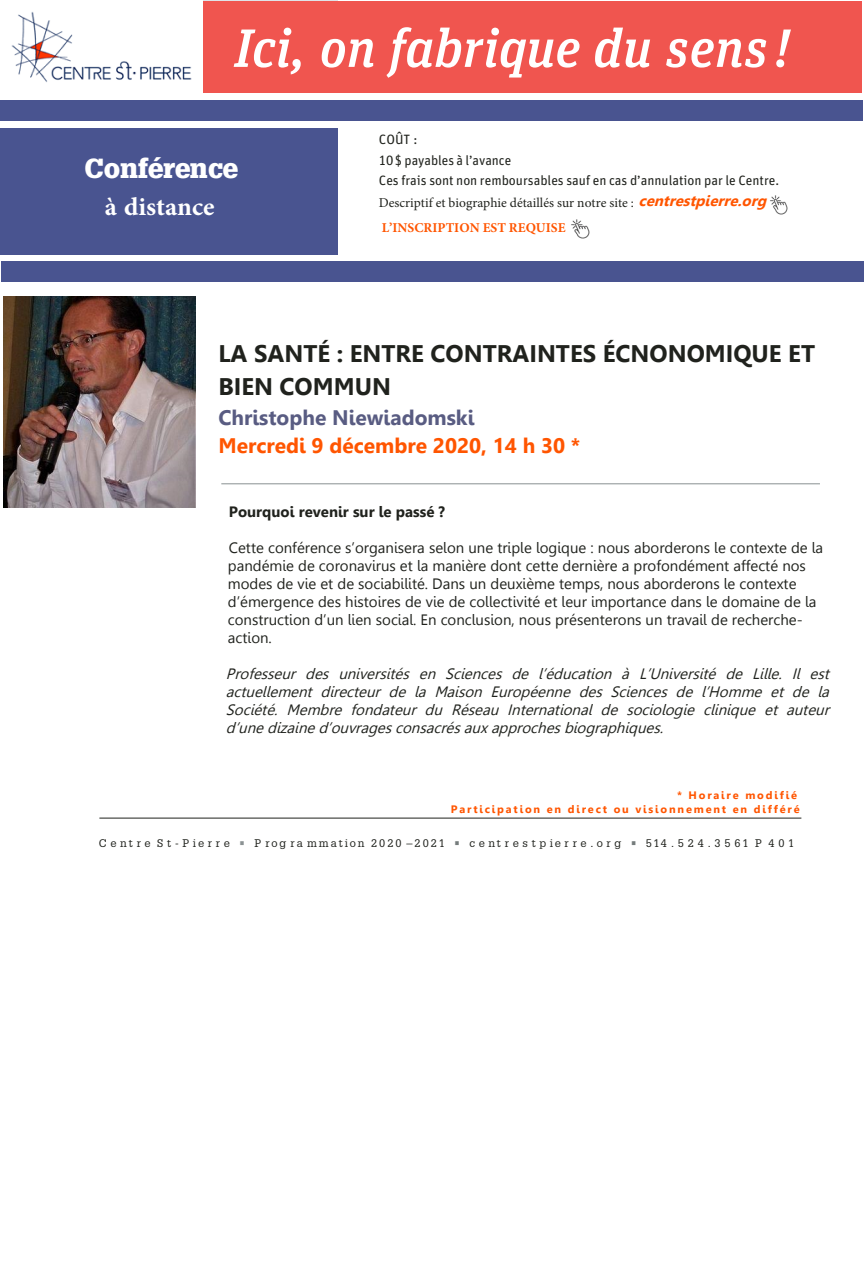
<style>
.page{position:relative;width:864px;height:1269px;background:#fff}
.page>*{position:absolute;margin:0;border:0;box-sizing:border-box;transform-origin:0 0}
.t1{font:italic 500 54px "FF Unit Slab Pro";letter-spacing:-.01em;color:#fff}
.t2{font:700 36px "Adobe Arabic";color:#fff}
.t3{font:900 27px "Glypha LT Std";letter-spacing:-.005em;color:#fff}
.t4{font:700 24px/32.7px "Leelawadee";color:#20221d}
.t5{font:700 21px "Leelawadee";color:#f50}
.t6{font:700 21px "Leelawadee";color:#595c82}
.t7{font:15px/18px "Leelawadee";color:#20221d}
.t8{font:italic 15px/18px "Leelawadee";color:#20221d;text-align:justify}
.t9{font:700 15px "Leelawadee";color:#20221d}
.t10{font:13.5px/20.1px "FF Unit Pro";color:#20221d}
.t11{font:13.5px/24.3px "Minion Pro";color:#20221d}
.t12{font:10.8px "Glypha LT Std";letter-spacing:.32em;color:#20221d}
.t13{font:700 10.8px/13.2px "Leelawadee";letter-spacing:.165em;color:#f50;text-align:right}
.s1{font-family:"Leelawadee";font-weight:700;font-style:italic;font-size:15px;color:#f50}
.s2{font-weight:700;color:#f50}
.s3{color:#8b9293}
.s4{color:#757c7c}
</style>
<div class="page">
<div style="left:0;top:128px;width:338px;height:127px;background:#495490"></div>
<div style="left:1px;top:262px;width:863px;height:20px;background:#495490"></div>
<div style="left:0;top:100px;width:863px;height:21px;background:#495490"></div>
<hr style="left:99px;top:818px;width:702px;height:1px;background:#20221d">
<hr style="left:221px;top:483px;width:599px;height:1px;background:#959c9d">
<div style="left:2px;top:1px;width:860px;height:92px;background:#f0554f"></div>
<img style="left:2px;top:1px;width:201px;height:92px">
<img style="left:571px;top:219px;width:18px;height:20px">
<img style="left:770px;top:195px;width:18px;height:20px">
<img style="left:4px;top:296px;width:191px;height:211px">
<h1 class="t1" style="left:234px;top:11px;width:557px">Ici, on fabrique du sens !</h1>
<h3 class="t3" style="left:84px;top:152px;width:155px">Conférence</h3>
<h2 class="t2" style="left:105px;top:181px;width:111px">à distance</h2>
<p class="t10" style="left:379px;top:129px;width:402px">COÛT :<br>10$ payables à l’avance<br>Ces frais sont non remboursables sauf en cas d’annulation par le Centre.</p>
<p class="t11" style="left:379px;top:191px;width:393px">Descriptif et biographie détaillés sur notre site : <span class="s1">centrestpierre.org<br></span><span class="s2">L’INSCRIPTION EST REQUISE</span></p>
<h3 class="t4" style="left:218px;top:338px;width:598px">LA SANTÉ : ENTRE CONTRAINTES ÉCNONOMIQUE ET<br>BIEN COMMUN</h3>
<h3 class="t6" style="left:218px;top:405px;width:258px">Christophe Niewiadomski</h3>
<h3 class="t5" style="left:218px;top:434px;width:364px">Mercredi 9 décembre 2020, 14 h 30 *</h3>
<p class="t9" style="left:229px;top:503px;width:218px">Pourquoi revenir sur le passé ?</p>
<p class="t7" style="left:228px;top:539px;width:597px">Cette conférence s’organisera selon une triple logique : nous aborderons le contexte de la pandémie de coronavirus et la manière dont cette dernière a profondément affecté nos modes de vie et de sociabilité. Dans un deuxième temps, nous aborderons le contexte d’émergence des histoires de vie de collectivité et leur importance dans le domaine de la construction d’un lien social. En conclusion, nous présenterons un travail de recherche&shy;action.</p>
<p class="t8" style="left:226px;top:665px;width:609px">Professeur des universités en Sciences de l’éducation à L’Université de Lille. Il est actuellement directeur de la Maison Européenne des Sciences de l’Homme et de la Société. Membre fondateur du Réseau International de sociologie clinique et auteur d’unedizained’ouvragesconsacrésauxapprochesbiographiques.</p>
<p class="t13" style="left:451px;top:789px;width:350px">* Horaire modifié<br>Participation en direct ou visionnement en différé</p>
<p class="t12" style="left:99px;top:837px;width:697px">Centre St-Pierre <span class="s3">•</span> Programmation 2020–2021 <span class="s4">•</span> centrestpierre.org <span class="s4">•</span> 514.524.3561 P 401</p>
</div>
